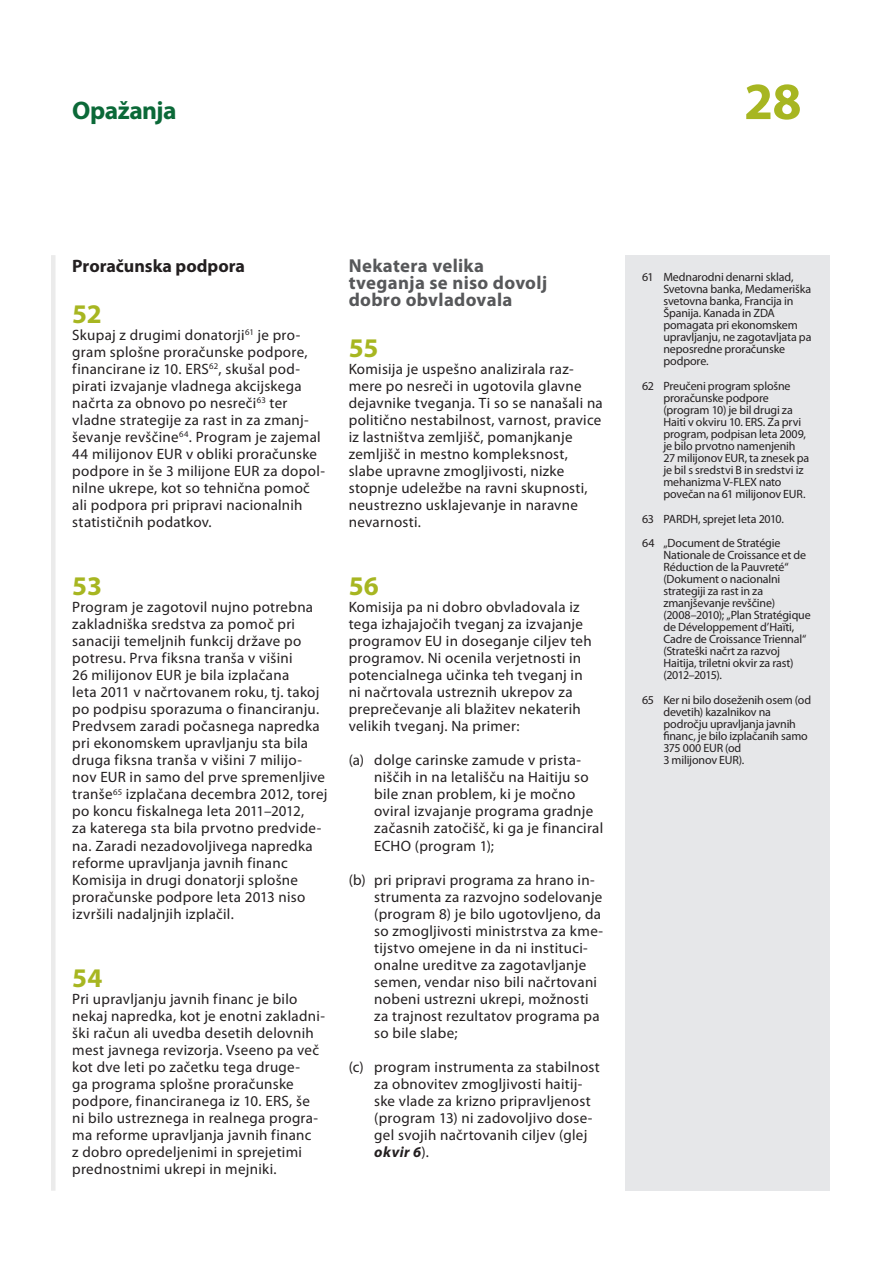
<style>
.page{position:relative;width:893px;height:1263px;background:#fff}
.page>*{position:absolute;margin:0;border:0;box-sizing:border-box;transform-origin:0 0}
.t1{font:700 52.5px "Myriad Pro";color:#a7b621}
.E_05_-_CHAP__1__TEXT{font:700 27px "Myriad Pro";letter-spacing:-.005em;color:#a7b621}
.t2{font:700 25.5px "Myriad Pro";letter-spacing:-.02em;color:#0b6938}
.E_03_-_CHAP__TITRE_A{font:700 18.75px/17px "Myriad Pro";letter-spacing:.02em;color:#57585a}
.E_04_-_CHAP__TITRE_B{font:700 18px "Myriad Pro";color:#231f20}
.E_05_-_CHAP__1__TEXT-2{font:15px/17px "Myriad Pro";letter-spacing:.02em;color:#231f20}
.E_07_-_CHAP___a__TEX{font:15px/17px "Myriad Pro";letter-spacing:.02em;color:#231f20}
.E_08_-_CHAP__FOOTNOT{font:12px/12px "Myriad Pro";letter-spacing:-.015em;color:#231f20}
.s1{font-weight:700;font-style:italic}
</style>
<div class="page">
<div style="left:51px;top:255px;width:5px;height:936px;background:#ebebeb"></div>
<div style="left:625px;top:255px;width:204px;height:936px;background:#e6e7e9"></div>
<h3 class="t2" style="left:72px;top:94px;width:106px">Opažanja</h3>
<h1 class="t1" style="left:744px;top:67px;width:59px">28</h1>
<p class="E_04_-_CHAP__TITRE_B" style="left:72px;top:254px;width:174px">Proračunska podpora</p>
<p class="E_05_-_CHAP__1__TEXT" style="left:72px;top:296px;width:31px">52</p>
<p class="E_05_-_CHAP__1__TEXT-2" style="left:72px;top:326px;width:254px">Skupaj z drugimi donatorji<sup>61</sup> je pro‑ gram splošne proračunske podpore, financirane iz 10. ERS<sup>62</sup>, skušal pod‑ pirati izvajanje vladnega akcijskega načrta za obnovo po nesreči<sup>63</sup> ter vladne strategije za rast in za zmanj‑ ševanje revščine<sup>64</sup>. Program je zajemal 44 milijonov EUR v obliki proračunske podpore in še 3 milijone EUR za dopol‑ nilne ukrepe, kot so tehnična pomoč ali podpora pri pripravi nacionalnih statističnih podatkov.</p>
<p class="E_05_-_CHAP__1__TEXT" style="left:72px;top:569px;width:31px">53</p>
<p class="E_05_-_CHAP__1__TEXT-2" style="left:72px;top:599px;width:257px">Program je zagotovil nujno potrebna zakladniška sredstva za pomoč pri sanaciji temeljnih funkcij države po potresu. Prva fiksna tranša v višini<br>26 milijonov EUR je bila izplačana<br>leta 2011 v načrtovanem roku, tj. takoj po podpisu sporazuma o financiranju.<br>Predvsem zaradi počasnega napredka pri ekonomskem upravljanju sta bila druga fiksna tranša v višini 7 milijo‑ nov EUR in samo del prve spremenljive tranše<sup>65</sup> izplačana decembra 2012, torej po koncu fiskalnega leta 2011–2012,<br>za katerega sta bila prvotno predvide‑ na. Zaradi nezadovoljivega napredka reforme upravljanja javnih financ Komisija in drugi donatorji splošne proračunske podpore leta 2013 niso izvršili nadaljnjih izplačil.</p>
<p class="E_05_-_CHAP__1__TEXT" style="left:72px;top:960px;width:32px">54</p>
<p class="E_05_-_CHAP__1__TEXT-2" style="left:72px;top:990px;width:254px">Pri upravljanju javnih financ je bilo nekaj napredka, kot je enotni zakladni‑ ški račun ali uvedba desetih delovnih mest javnega revizorja. Vseeno pa več kot dve leti po začetku tega druge‑<br>ga programa splošne proračunske podpore, financiranega iz 10. ERS, še ni bilo ustreznega in realnega progra‑ ma reforme upravljanja javnih financ<br>z dobro opredeljenimi in sprejetimi prednostnimi ukrepi in mejniki.</p>
<p class="E_03_-_CHAP__TITRE_A" style="left:349px;top:257px;width:200px">Nekatera velika tveganja se niso dovolj dobro obvladovala</p>
<p class="E_05_-_CHAP__1__TEXT" style="left:349px;top:330px;width:31px">55</p>
<p class="E_05_-_CHAP__1__TEXT-2" style="left:349px;top:360px;width:256px">Komisija je uspešno analizirala raz‑ mere po nesreči in ugotovila glavne dejavnike tveganja. Ti so se nanašali na politično nestabilnost, varnost, pravice iz lastništva zemljišč, pomanjkanje zemljišč in mestno kompleksnost, slabe upravne zmogljivosti, nizke stopnje udeležbe na ravni skupnosti, neustrezno usklajevanje in naravne nevarnosti.</p>
<p class="E_05_-_CHAP__1__TEXT" style="left:349px;top:569px;width:32px">56</p>
<p class="E_05_-_CHAP__1__TEXT-2" style="left:349px;top:599px;width:245px">Komisija pa ni dobro obvladovala iz tega izhajajočih tveganj za izvajanje programov EU in doseganje ciljev teh programov. Ni ocenila verjetnosti in potencialnega učinka teh tveganj in ni načrtovala ustreznih ukrepov za preprečevanje ali blažitev nekaterih velikih tveganj. Na primer:</p>
<p class="E_07_-_CHAP___a__TEX" style="left:374px;top:752px;width:231px;text-indent:-26px">(a) dolge carinske zamude v prista‑ niščih in na letališču na Haitiju so bile znan problem, ki je močno oviral izvajanje programa gradnje začasnih zatočišč, ki ga je financiral<br>ECHO (program 1);</p>
<p class="E_07_-_CHAP___a__TEX" style="left:374px;top:871px;width:230px;text-indent:-26px">(b) pri pripravi programa za hrano in‑ strumenta za razvojno sodelovanje (program 8) je bilo ugotovljeno, da so zmogljivosti ministrstva za kme‑ tijstvo omejene in da ni instituci‑ onalne ureditve za zagotavljanje semen, vendar niso bili načrtovani nobeni ustrezni ukrepi, možnosti za trajnost rezultatov programa pa so bile slabe;</p>
<p class="E_07_-_CHAP___a__TEX" style="left:374px;top:1058px;width:227px;text-indent:-26px">(c) program instrumenta za stabilnost za obnovitev zmogljivosti haitij‑ ske vlade za krizno pripravljenost (program 13) ni zadovoljivo dose‑ gel svojih načrtovanih ciljev (glej <span class="s1">okvir 6</span>).</p>
<p class="E_08_-_CHAP__FOOTNOT" style="left:663px;top:271px;width:150px;text-indent:-21px">61 Mednarodni denarni sklad,<br>Svetovna banka, Medameriška svetovna banka, Francija in<br>Španija. Kanada in ZDA pomagata pri ekonomskem upravljanju, ne zagotavljata pa neposredne proračunske podpore.</p>
<p class="E_08_-_CHAP__FOOTNOT" style="left:663px;top:380px;width:147px;text-indent:-21px">62 Preučeni program splošne proračunske podpore (program 10) je bil drugi za<br>Haiti v okviru 10. ERS. Za prvi program, podpisan leta 2009, je bilo prvotno namenjenih<br>27 milijonov EUR, ta znesek pa je bil s sredstvi B in sredstvi iz mehanizma V‑FLEX nato povečan na 61 milijonov EUR.</p>
<p class="E_08_-_CHAP__FOOTNOT" style="left:642px;top:512px;width:143px">63 PARDH, sprejet leta 2010.</p>
<p class="E_08_-_CHAP__FOOTNOT" style="left:663px;top:537px;width:149px;text-indent:-21px">64 „Document de Stratégie<br>Nationale de Croissance et de<br>Réduction de la Pauvreté“ (Dokument o nacionalni strategiji za rast in za zmanjševanje revščine) (2008–2010); „Plan Stratégique de Développement d’Haïti,<br>Cadre de Croissance Triennal“ (Strateški načrt za razvoj<br>Haitija, triletni okvir za rast) (2012–2015).</p>
<p class="E_08_-_CHAP__FOOTNOT" style="left:663px;top:694px;width:149px;text-indent:-21px">65 Ker ni bilo doseženih osem (od devetih) kazalnikov na področju upravljanja javnih financ, je bilo izplačanih samo<br>375 000 EUR (od<br>3 milijonov EUR).</p>
</div>
